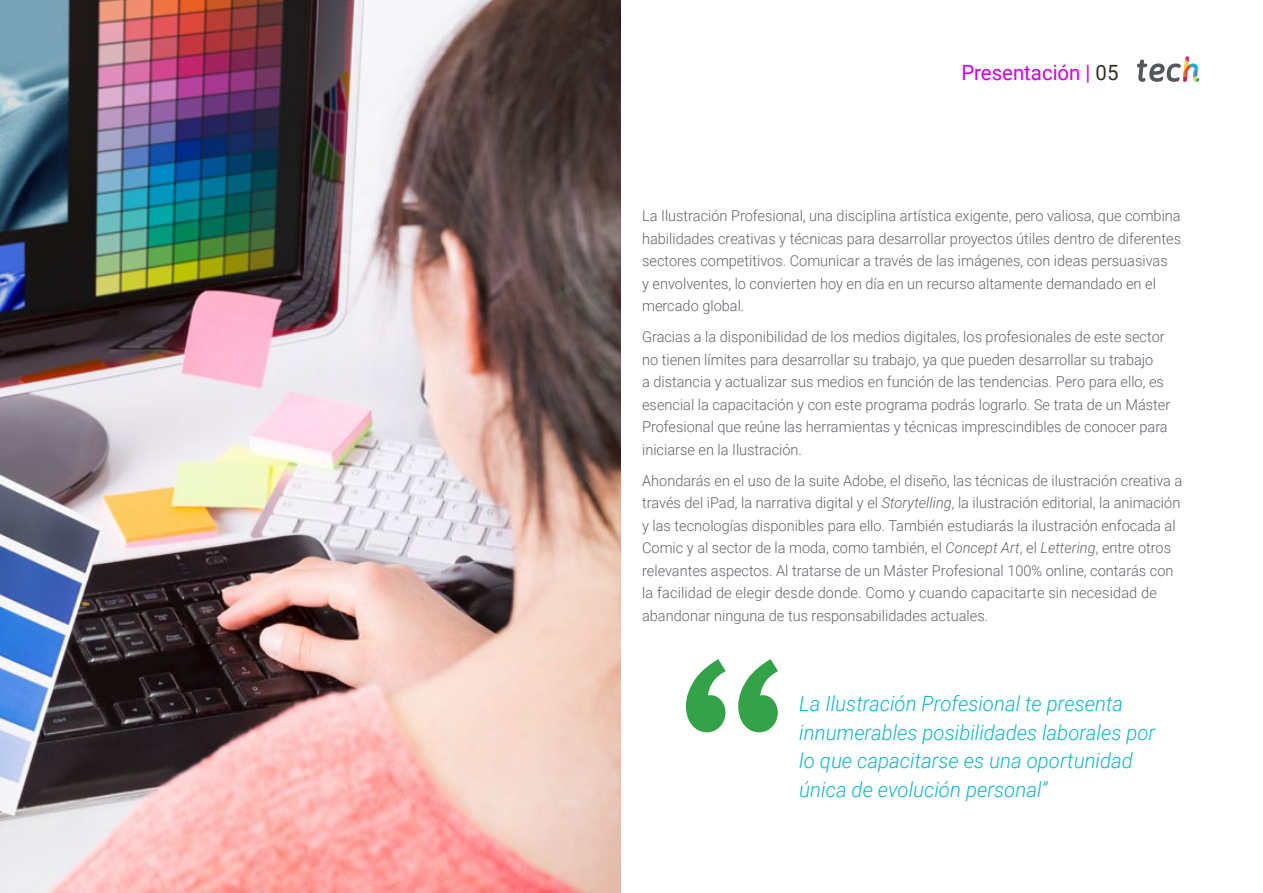
<style>
.page{position:relative;width:1263px;height:893px;background:#fff}
.page>*{position:absolute;margin:0;border:0;box-sizing:border-box;transform-origin:0 0}
.t1{font:italic 300 21px/28.5px "Roboto";color:#0fb6cf}
.t2{font:21px "Roboto";color:#ce00de}
.t3{font:300 15px/22.5px "Roboto";color:#61646a}
.s1{color:#312e20}
.s2{font-style:italic}
</style>
<div class="page">
<svg style="left:686px;top:659px;width:92px;height:73px"></svg>
<img style="left:0;top:0;width:621px;height:893px">
<svg style="left:1137px;top:56px;width:62px;height:26px"></svg>
<h1 class="t2" style="left:961px;top:57px;width:159px">Presentación | <span class="s1">05</span></h1>
<p class="t3" style="left:642px;top:204px;width:540px">La Ilustración Profesional, una disciplina artística exigente, pero valiosa, que combina habilidades creativas y técnicas para desarrollar proyectos útiles dentro de diferentes sectores competitivos. Comunicar a través de las imágenes, con ideas persuasivas<br>y envolventes, lo convierten hoy en día en un recurso altamente demandado en el mercado global.</p>
<p class="t3" style="left:642px;top:325px;width:530px">Gracias a la disponibilidad de los medios digitales, los profesionales de este sector no tienen límites para desarrollar su trabajo, ya que pueden desarrollar su trabajo<br>a distancia y actualizar sus medios en función de las tendencias. Pero para ello, es esencial la capacitación y con este programa podrás lograrlo. Se trata de un Máster Profesional que reúne las herramientas y técnicas imprescindibles de conocer para iniciarse en la Ilustración.</p>
<p class="t3" style="left:642px;top:469px;width:542px">Ahondarás en el uso de la suite Adobe, el diseño, las técnicas de ilustración creativa a través del iPad, la narrativa digital y el <span class="s2">Storytelling</span>, la ilustración editorial, la animación y las tecnologías disponibles para ello. También estudiarás la ilustración enfocada al Comic y al sector de la moda, como también, el <span class="s2">Concept Art</span>, el <span class="s2">Lettering</span>, entre otros relevantes aspectos. Al tratarse de un Máster Profesional 100% online, contarás con la facilidad de elegir desde donde. Como y cuando capacitarte sin necesidad de abandonar ninguna de tus responsabilidades actuales.</p>
<h1 class="t1" style="left:799px;top:689px;width:357px">La Ilustración Profesional te presenta innumerables posibilidades laborales por lo que capacitarse es una oportunidad única de evolución personal”</h1>
</div>
